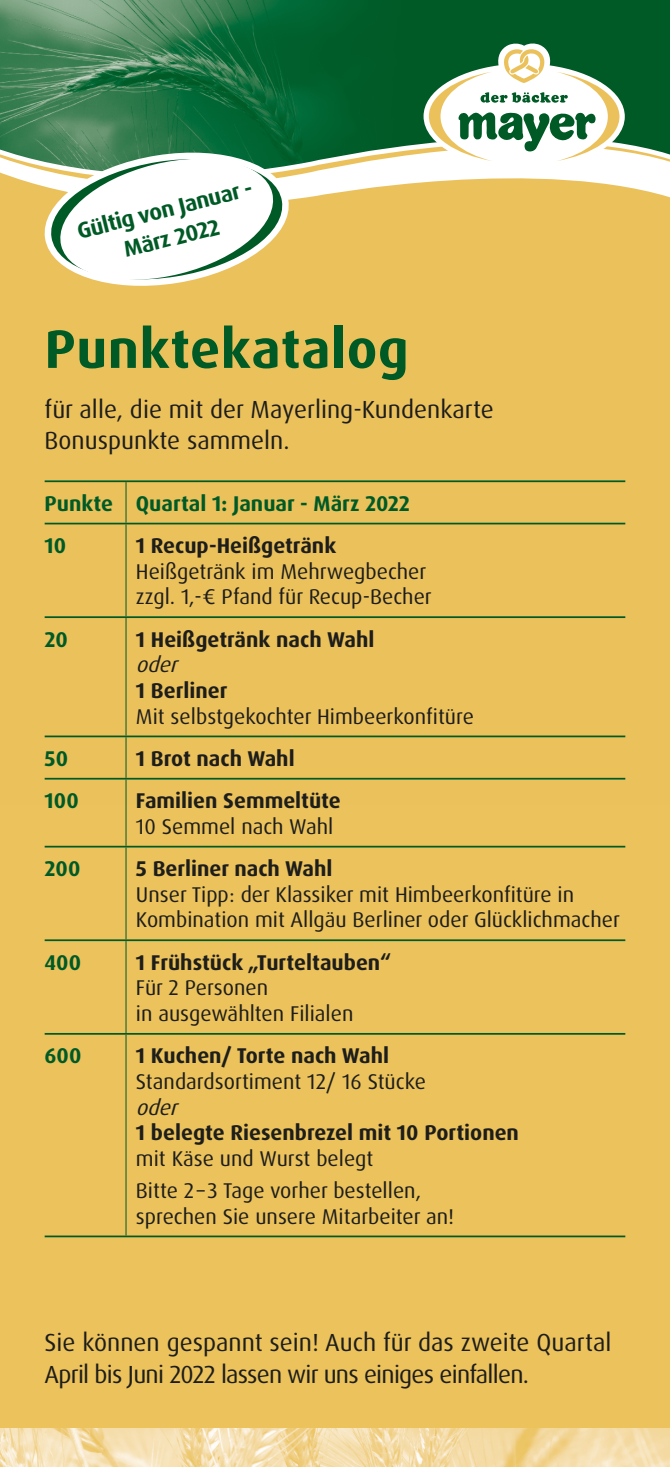
<style>
.page{position:relative;width:670px;height:1467px;background:#fff}
.page>*{position:absolute;margin:0;border:0;box-sizing:border-box;transform-origin:0 0}
.Überschrift{font:700 54px "Dax OT";letter-spacing:.01em;color:#005a26}
.fliesstext_flatter_a{font:24.75px/31.5px "Dax OT";letter-spacing:-.02em;color:#1d1d1b}
.Subheadline{font:24.75px/31.5px "Dax OT";color:#1d1d1b}
.fliesstext_flatter_a-2{font:700 22.5px/29.2px "Dax OT";color:#005a26;text-align:center}
.Fließtext{font:21.38px/25.7px "Dax OT";color:#1d1d1b}
.Fließtext-2{font:700 21.38px/25.7px "Dax OT";color:#1d1d1b}
.Fließtext-3{font:700 21.38px "Dax OT";color:#005a26}
.Fließtext-4{font:italic 21.38px "Dax OT";color:#1d1d1b}
.s1{font-weight:700}
.s2{font-weight:400;font-style:italic}
</style>
<div class="page">
<div style="left:0;top:0;width:670px;height:176px;background:#005a26"></div>
<img style="left:0;top:0;width:332px;height:109px">
<svg style="left:0;top:117px;width:665px;height:36px"></svg>
<svg style="left:0;top:153px;width:670px;height:130px;background:#ecca76"></svg>
<div style="left:0;top:283px;width:670px;height:1184px;background:#ebc15b"></div>
<img style="left:0;top:805px;width:670px;height:624px">
<img style="left:0;top:1429px;width:670px;height:38px">
<hr style="left:45px;top:480px;width:81px;height:2px;background:#005a26">
<hr style="left:45px;top:523px;width:81px;height:1px;background:#005a26">
<hr style="left:45px;top:616px;width:81px;height:2px;background:#005a26">
<hr style="left:45px;top:736px;width:81px;height:1px;background:#005a26">
<hr style="left:45px;top:778px;width:81px;height:2px;background:#005a26">
<hr style="left:45px;top:846px;width:81px;height:1px;background:#005a26">
<hr style="left:45px;top:939px;width:81px;height:2px;background:#005a26">
<hr style="left:45px;top:1033px;width:81px;height:2px;background:#005a26">
<hr style="left:45px;top:1235px;width:81px;height:2px;background:#005a26">
<hr style="left:126px;top:482px;width:1px;height:41px;background:#005a26">
<hr style="left:126px;top:524px;width:1px;height:92px;background:#005a26">
<hr style="left:126px;top:618px;width:1px;height:118px;background:#005a26">
<hr style="left:126px;top:737px;width:1px;height:41px;background:#005a26">
<hr style="left:126px;top:780px;width:1px;height:66px;background:#005a26">
<hr style="left:126px;top:847px;width:1px;height:92px;background:#005a26">
<hr style="left:126px;top:941px;width:1px;height:92px;background:#005a26">
<hr style="left:126px;top:1035px;width:1px;height:200px;background:#005a26">
<hr style="left:126px;top:480px;width:499px;height:2px;background:#005a26">
<hr style="left:126px;top:523px;width:499px;height:1px;background:#005a26">
<hr style="left:126px;top:616px;width:499px;height:2px;background:#005a26">
<hr style="left:126px;top:736px;width:499px;height:1px;background:#005a26">
<hr style="left:126px;top:778px;width:499px;height:2px;background:#005a26">
<hr style="left:126px;top:846px;width:499px;height:1px;background:#005a26">
<hr style="left:126px;top:939px;width:499px;height:2px;background:#005a26">
<hr style="left:126px;top:1033px;width:499px;height:2px;background:#005a26">
<hr style="left:126px;top:1235px;width:499px;height:2px;background:#005a26">
<svg style="left:39px;top:145px;width:255px;height:141px"></svg>
<svg style="left:423px;top:43px;width:202px;height:126px"></svg>
<p class="fliesstext_flatter_a-2" style="left:74px;top:217px;width:181px;rotate:-14deg">Gültig von Januar -<br>März 2022</p>
<p class="Überschrift" style="left:45px;top:315px;width:365px">Punktekatalog</p>
<p class="Subheadline" style="left:45px;top:393px;width:451px">für alle, die mit der Mayerling-Kundenkarte<br>Bonuspunkte sammeln.</p>
<p class="Fließtext-3" style="left:45px;top:490px;width:70px">Punkte</p>
<p class="Fließtext-3" style="left:136px;top:490px;width:275px">Quartal 1: Januar - März 2022</p>
<p class="Fließtext-3" style="left:45px;top:532px;width:23px">10</p>
<p class="Fließtext" style="left:136px;top:533px;width:292px"><span class="s1">1 Recup-Heißgetränk<br></span>Heißgetränk im Mehrwegbecher</p>
<p class="Fließtext" style="left:136px;top:584px;width:297px">zzgl. 1,-€ Pfand für Recup-Becher</p>
<p class="Fließtext-3" style="left:45px;top:626px;width:25px">20</p>
<p class="Fließtext-2" style="left:136px;top:627px;width:240px">1 Heißgetränk nach Wahl <span class="s2">oder</span></p>
<p class="Fließtext-2" style="left:136px;top:678px;width:93px">1 Berliner</p>
<p class="Fließtext" style="left:136px;top:704px;width:339px">Mit selbstgekochter Himbeerkonfitüre</p>
<p class="Fließtext-3" style="left:45px;top:745px;width:25px">50</p>
<p class="Fließtext-2" style="left:136px;top:746px;width:160px">1 Brot nach Wahl</p>
<p class="Fließtext-3" style="left:45px;top:787px;width:36px">100</p>
<p class="Fließtext-2" style="left:136px;top:788px;width:206px">Familien Semmeltüte</p>
<p class="Fließtext" style="left:136px;top:814px;width:199px">10 Semmel nach Wahl</p>
<p class="Fließtext-3" style="left:45px;top:855px;width:37px">200</p>
<p class="Fließtext-2" style="left:136px;top:856px;width:198px">5 Berliner nach Wahl</p>
<p class="Fließtext" style="left:136px;top:882px;width:485px">Unser Tipp: der Klassiker mit Himbeerkonfitüre in<br>Kombination mit Allgäu Berliner oder Glücklichmacher</p>
<p class="Fließtext-3" style="left:45px;top:949px;width:38px">400</p>
<p class="Fließtext-2" style="left:136px;top:950px;width:257px">1 Frühstück „Turteltauben“</p>
<p class="Fließtext" style="left:136px;top:975px;width:134px">Für 2 Personen</p>
<p class="Fließtext" style="left:136px;top:1001px;width:219px">in ausgewählten Filialen</p>
<p class="Fließtext-3" style="left:45px;top:1042px;width:38px">600</p>
<p class="Fließtext-2" style="left:136px;top:1043px;width:255px">1 Kuchen/ Torte nach Wahl</p>
<p class="Fließtext" style="left:136px;top:1069px;width:291px">Standardsortiment 12/ 16 Stücke</p>
<p class="Fließtext-4" style="left:136px;top:1094px;width:49px">oder</p>
<p class="Fließtext-2" style="left:136px;top:1120px;width:384px">1 belegte Riesenbrezel mit 10 Portionen</p>
<p class="Fließtext" style="left:136px;top:1146px;width:239px">mit Käse und Wurst belegt</p>
<p class="Fließtext" style="left:136px;top:1178px;width:320px">Bitte 2 – 3 Tage vorher bestellen, sprechen Sie unsere Mitarbeiter an!</p>
<p class="fliesstext_flatter_a" style="left:45px;top:1327px;width:568px">Sie können gespannt sein! Auch für das zweite Quartal<br>April bis Juni 2022 lassen wir uns einiges einfallen.</p>
</div>
